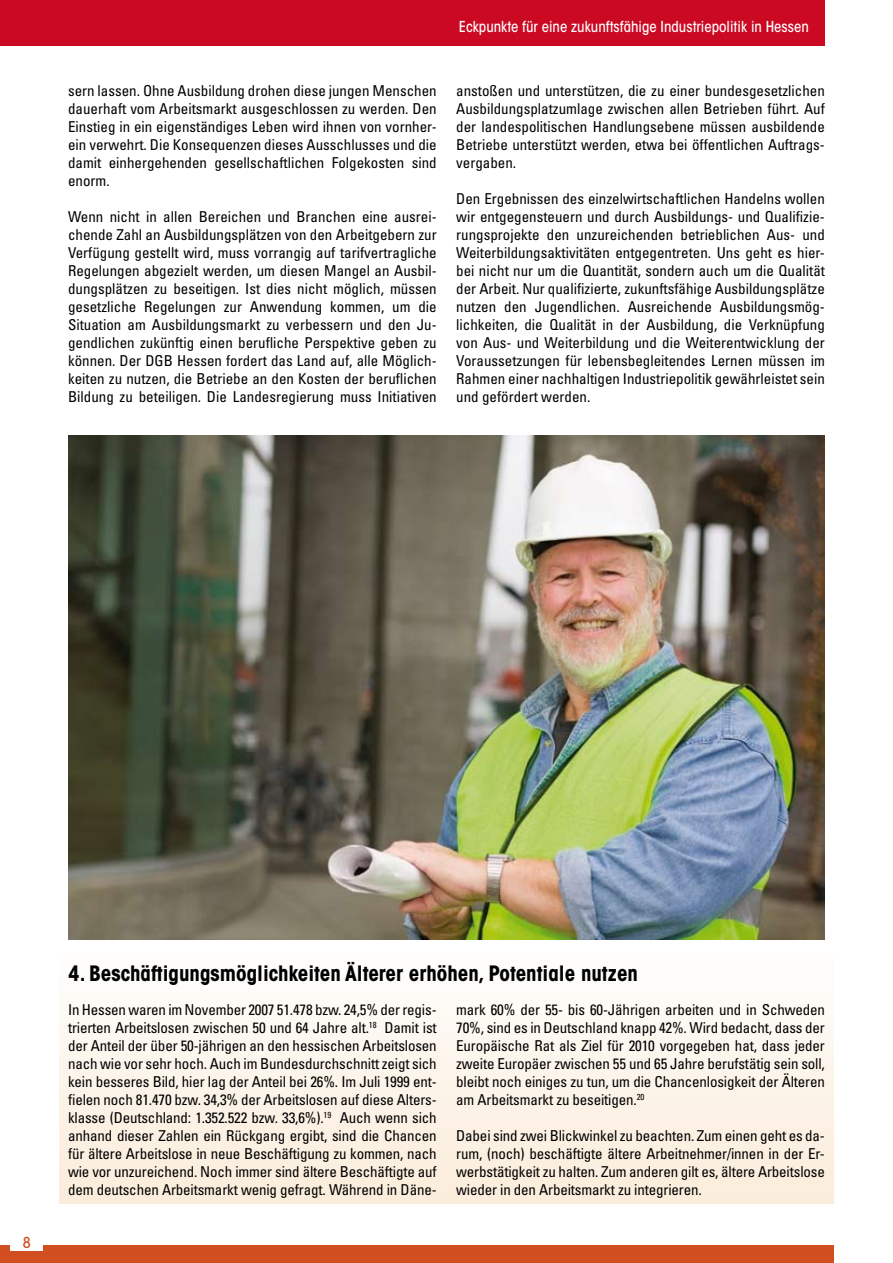
<style>
.page{position:relative;width:893px;height:1263px;background:#fff}
.page>*{position:absolute;margin:0;border:0;box-sizing:border-box;transform-origin:0 0}
.t1{font:700 condensed 21px "ITC Avant Garde Std";color:#000}
.t2{font:condensed 15px/18px "Univers LT Std";color:#000;text-align:justify}
.t3{font:500 condensed 15px "ITC Avant Garde Std";color:#fff}
.t4{font:500 condensed 15px "ITC Avant Garde Std";color:#d14e20}
</style>
<div class="page">
<div style="left:0;top:0;width:825px;height:46px;background:#cb0922"></div>
<div style="left:0;top:1245px;width:825px;height:18px;background:#d14e20"></div>
<div style="left:11px;top:1241px;width:32px;height:9px;background:#fff"></div>
<div style="left:60px;top:947px;width:773px;height:256px;background:linear-gradient(to bottom,#fffefd,#faecd9)"></div>
<div style="left:804px;top:1245px;width:29px;height:18px;background:#d14e20"></div>
<img style="left:68px;top:435px;width:757px;height:504px">
<p class="t2" style="left:68px;top:81px;width:370px">sern lassen. Ohne Ausbildung drohen diese jungen Menschen dauerhaft vom Arbeitsmarkt ausgeschlossen zu werden. Den Einstieg in ein eigenständiges Leben wird ihnen von vornher&shy;ein verwehrt. Die Konsequenzen dieses Ausschlusses und die damit einhergehenden gesellschaftlichen Folgekosten sind enorm.</p>
<p class="t2" style="left:68px;top:207px;width:370px">Wenn nicht in allen Bereichen und Branchen eine ausrei&shy;chende Zahl an Ausbildungsplätzen von den Arbeitgebern zur Verfügung gestellt wird, muss vorrangig auf tarifvertragliche Regelungen abgezielt werden, um diesen Mangel an Ausbil&shy;dungsplätzen zu beseitigen. Ist dies nicht möglich, müssen gesetzliche Regelungen zur Anwendung kommen, um die Situation am Ausbildungsmarkt zu verbessern und den Ju&shy;gendlichen zukünftig einen berufliche Perspektive geben zu können. Der DGB Hessen fordert das Land auf, alle Möglich&shy;keiten zu nutzen, die Betriebe an den Kosten der beruflichen Bildung zu beteiligen. Die Landesregierung muss Initiativen</p>
<p class="t3" style="left:459px;top:18px;width:351px">Eckpunkte für eine zukunftsfähige Industriepolitik in Hessen</p>
<p class="t2" style="left:456px;top:81px;width:370px">anstoßen und unterstützen, die zu einer bundesgesetzlichen Ausbildungsplatzumlage zwischen allen Betrieben führt. Auf der landespolitischen Handlungsebene müssen ausbildende Betriebe unterstützt werden, etwa bei öffentlichen Auftrags&shy;vergaben.</p>
<p class="t2" style="left:456px;top:189px;width:370px">Den Ergebnissen des einzelwirtschaftlichen Handelns wollen wir entgegensteuern und durch Ausbildungs- und Qualifizie&shy;rungsprojekte den unzureichenden betrieblichen Aus- und Weiterbildungsaktivitäten entgegentreten. Uns geht es hier&shy;bei nicht nur um die Quantität, sondern auch um die Qualität der Arbeit. Nur qualifizierte, zukunftsfähige Ausbildungsplätze nutzen den Jugendlichen. Ausreichende Ausbildungsmög&shy;lichkeiten, die Qualität in der Ausbildung, die Verknüpfung von Aus- und Weiterbildung und die Weiterentwicklung der Voraussetzungen für lebensbegleitendes Lernen müssen im Rahmen einer nachhaltigen Industriepolitik gewährleistet sein und gefördert werden.</p>
<p class="t4" style="left:23px;top:1233px;width:9px">8</p>
<h1 class="t1" style="left:68px;top:959px;width:572px">4. Beschäftigungsmöglichkeiten Älterer erhöhen, Potentiale nutzen</h1>
<p class="t2" style="left:68px;top:1000px;width:370px">In Hessen waren im November 2007 51.478 bzw. 24,5% der regis&shy;trierten Arbeitslosen zwischen 50 und 64 Jahre alt.<sup>18</sup> Damit ist der Anteil der über 50-jährigen an den hessischen Arbeitslosen nach wie vor sehr hoch. Auch im Bundesdurchschnitt zeigt sich kein besseres Bild, hier lag der Anteil bei 26%. Im Juli 1999 ent&shy;fielen noch 81.470 bzw. 34,3% der Arbeitslosen auf diese Alters&shy;klasse (Deutschland: 1.352.522 bzw. 33,6%).<sup>19</sup> Auch wenn sich anhand dieser Zahlen ein Rückgang ergibt, sind die Chancen für ältere Arbeitslose in neue Beschäftigung zu kommen, nach wie vor unzureichend. Noch immer sind ältere Beschäftigte auf dem deutschen Arbeitsmarkt wenig gefragt. Während in Däne-</p>
<p class="t2" style="left:456px;top:1000px;width:370px">mark 60% der 55- bis 60-Jährigen arbeiten und in Schweden 70%, sind es in Deutschland knapp 42%. Wird bedacht, dass der Europäische Rat als Ziel für 2010 vorgegeben hat, dass jeder zweite Europäer zwischen 55 und 65 Jahre berufstätig sein soll, bleibt noch einiges zu tun, um die Chancenlosigkeit der Älteren am Arbeitsmarkt zu beseitigen.<sup>20</sup></p>
<p class="t2" style="left:456px;top:1126px;width:370px">Dabei sind zwei Blickwinkel zu beachten. Zum einen geht es da&shy;rum, (noch) beschäftigte ältere Arbeitnehmer/innen in der Er&shy;werbstätigkeit zu halten. Zum anderen gilt es, ältere Arbeitslose wieder in den Arbeitsmarkt zu integrieren.</p>
</div>
